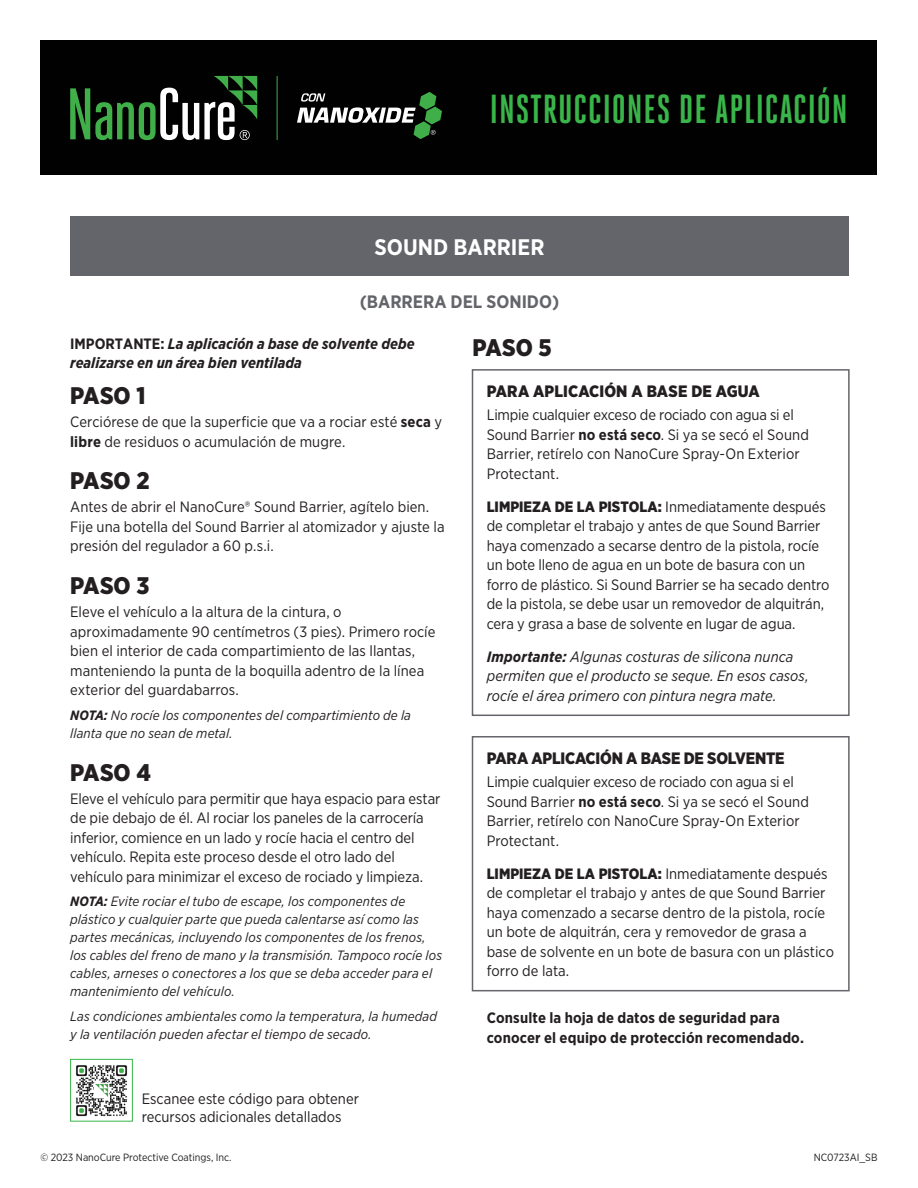
<style>
.page{position:relative;width:918px;height:1188px;background:#fff}
.page>*{position:absolute;margin:0;border:0;box-sizing:border-box;transform-origin:0 0}
.t1{font:700 40.5px "Heroic Condensed";letter-spacing:.02em;color:#3ab54a}
.t2{font:900 24px "Gotham Narrow";color:#231f20}
.t3{font:700 22.5px "Gotham Narrow";color:#fff}
.t4{font:700 18px "Gotham Narrow";color:#64656a}
.t5{font:900 16.5px "Gotham Narrow";letter-spacing:-.01em;color:#231f20}
.t6{font:900 16.5px "Gotham Narrow";letter-spacing:.01em;color:#231f20}
.t7{font:15px/19.5px "Gotham Narrow";color:#231f20}
.t8{font:italic 15px/19.5px "Gotham Narrow";letter-spacing:.005em;color:#231f20}
.t9{font:700 15px/19.5px "Gotham Narrow";letter-spacing:.01em;color:#231f20}
.t10{font:italic 700 15px/19.5px "Gotham Narrow";color:#231f20}
.t11{font:italic 13.5px/18px "Gotham Narrow";letter-spacing:.01em;color:#231f20}
.t12{font:10.5px "Gotham Narrow";color:#231f20}
.s1{font-style:normal}
.s2{font-weight:700}
.s3{font-weight:900}
</style>
<div class="page">
<div style="left:70px;top:216px;width:779px;height:60px;background:#64656a"></div>
<div style="left:40px;top:40px;width:838px;height:136px;background:#010101"></div>
<svg style="left:70px;top:76px;width:187px;height:64px"></svg>
<hr style="left:277px;top:76px;width:1px;height:64px;background:#40ae49">
<svg style="left:297px;top:92px;width:145px;height:47px"></svg>
<img style="left:76px;top:1065px;width:52px;height:52px">
<div style="left:70px;top:1059px;width:63px;height:63px;border:1px solid #3ab54a"></div>
<div style="left:472px;top:369px;width:378px;height:347px;border:2px solid #64656a"></div>
<div style="left:472px;top:736px;width:378px;height:255px;border:2px solid #64656a"></div>
<h1 class="t1" style="left:490px;top:87px;width:359px">INSTRUCCIONES DE APLICACIÓN</h1>
<h3 class="t3" style="left:375px;top:232px;width:171px">SOUND BARRIER</h3>
<p class="t4" style="left:360px;top:290px;width:201px">(BARRERA DEL SONIDO)</p>
<p class="t10" style="left:70px;top:333px;width:346px"><span class="s1">IMPORTANTE:</span> La aplicación a base de solvente debe realizarse en un área bien ventilada</p>
<h2 class="t2" style="left:70px;top:380px;width:77px">PASO 1</h2>
<p class="t7" style="left:70px;top:412px;width:373px">Cerciórese de que la superficie que va a rociar esté <span class="s2">seca</span> y <span class="s2">libre</span> de residuos o acumulación de mugre.</p>
<h2 class="t2" style="left:70px;top:465px;width:81px">PASO 2</h2>
<p class="t7" style="left:70px;top:497px;width:376px">Antes de abrir el NanoCure® Sound Barrier, agítelo bien.<br>Fije una botella del Sound Barrier al atomizador y ajuste la presión del regulador a 60 p.s.i.</p>
<h2 class="t2" style="left:70px;top:570px;width:81px">PASO 3</h2>
<p class="t7" style="left:70px;top:602px;width:367px">Eleve el vehículo a la altura de la cintura, o aproximadamente 90 centímetros (3 pies). Primero rocíe bien el interior de cada compartimiento de las llantas, manteniendo la punta de la boquilla adentro de la línea exterior del guardabarros.</p>
<p class="t11" style="left:70px;top:706px;width:342px"><span class="s2">NOTA:</span> No rocíe los componentes del compartimiento de la llanta que no sean de metal.</p>
<h2 class="t2" style="left:70px;top:756px;width:82px">PASO 4</h2>
<p class="t7" style="left:70px;top:788px;width:372px">Eleve el vehículo para permitir que haya espacio para estar de pie debajo de él. Al rociar los paneles de la carrocería inferior, comience en un lado y rocíe hacia el centro del vehículo. Repita este proceso desde el otro lado del vehículo para minimizar el exceso de rociado y limpieza.</p>
<p class="t11" style="left:70px;top:892px;width:373px"><span class="s2">NOTA:</span> Evite rociar el tubo de escape, los componentes de plástico y cualquier parte que pueda calentarse así como las partes mecánicas, incluyendo los componentes de los frenos, los cables del freno de mano y la transmisión. Tampoco rocíe los cables, arneses o conectores a los que se deba acceder para el mantenimiento del vehículo.</p>
<p class="t11" style="left:70px;top:1007px;width:368px">Las condiciones ambientales como la temperatura, la humedad y la ventilación pueden afectar el tiempo de secado.</p>
<h2 class="t2" style="left:472px;top:331px;width:81px">PASO 5</h2>
<p class="t6" style="left:487px;top:381px;width:275px">PARA APLICACIÓN A BASE DE AGUA</p>
<p class="t7" style="left:487px;top:405px;width:324px">Limpie cualquier exceso de rociado con agua si el Sound Barrier <span class="s2">no está seco</span>. Si ya se secó el Sound Barrier, retírelo con NanoCure Spray-On Exterior Protectant.</p>
<p class="t7" style="left:487px;top:497px;width:344px"><span class="s3">LIMPIEZA DE LA PISTOLA:</span> Inmediatamente después de completar el trabajo y antes de que Sound Barrier haya comenzado a secarse dentro de la pistola, rocíe un bote lleno de agua en un bote de basura con un forro de plástico. Si Sound Barrier se ha secado dentro de la pistola, se debe usar un removedor de alquitrán, cera y grasa a base de solvente en lugar de agua.</p>
<p class="t8" style="left:487px;top:647px;width:324px"><span class="s2">Importante:</span> Algunas costuras de silicona nunca permiten que el producto se seque. En esos casos, rocíe el área primero con pintura negra mate.</p>
<p class="t5" style="left:487px;top:748px;width:299px">PARA APLICACIÓN A BASE DE SOLVENTE</p>
<p class="t7" style="left:487px;top:772px;width:324px">Limpie cualquier exceso de rociado con agua si el Sound Barrier <span class="s2">no está seco</span>. Si ya se secó el Sound Barrier, retírelo con NanoCure Spray-On Exterior Protectant.</p>
<p class="t7" style="left:487px;top:863px;width:349px"><span class="s3">LIMPIEZA DE LA PISTOLA:</span> Inmediatamente después de completar el trabajo y antes de que Sound Barrier haya comenzado a secarse dentro de la pistola, rocíe un bote de alquitrán, cera y removedor de grasa a base de solvente en un bote de basura con un plástico forro de lata.</p>
<p class="t9" style="left:487px;top:1008px;width:319px">Consulte la hoja de datos de seguridad para conocer el equipo de protección recomendado.</p>
<p class="t7" style="left:142px;top:1089px;width:219px;line-height:18px">Escanee este código para obtener recursos adicionales detallados</p>
<p class="t12" style="left:40px;top:1151px;width:192px">© 2023 NanoCure Protective Coatings, Inc.</p>
<p class="t12" style="left:814px;top:1151px;width:65px">NC0723AI_SB</p>
</div>
